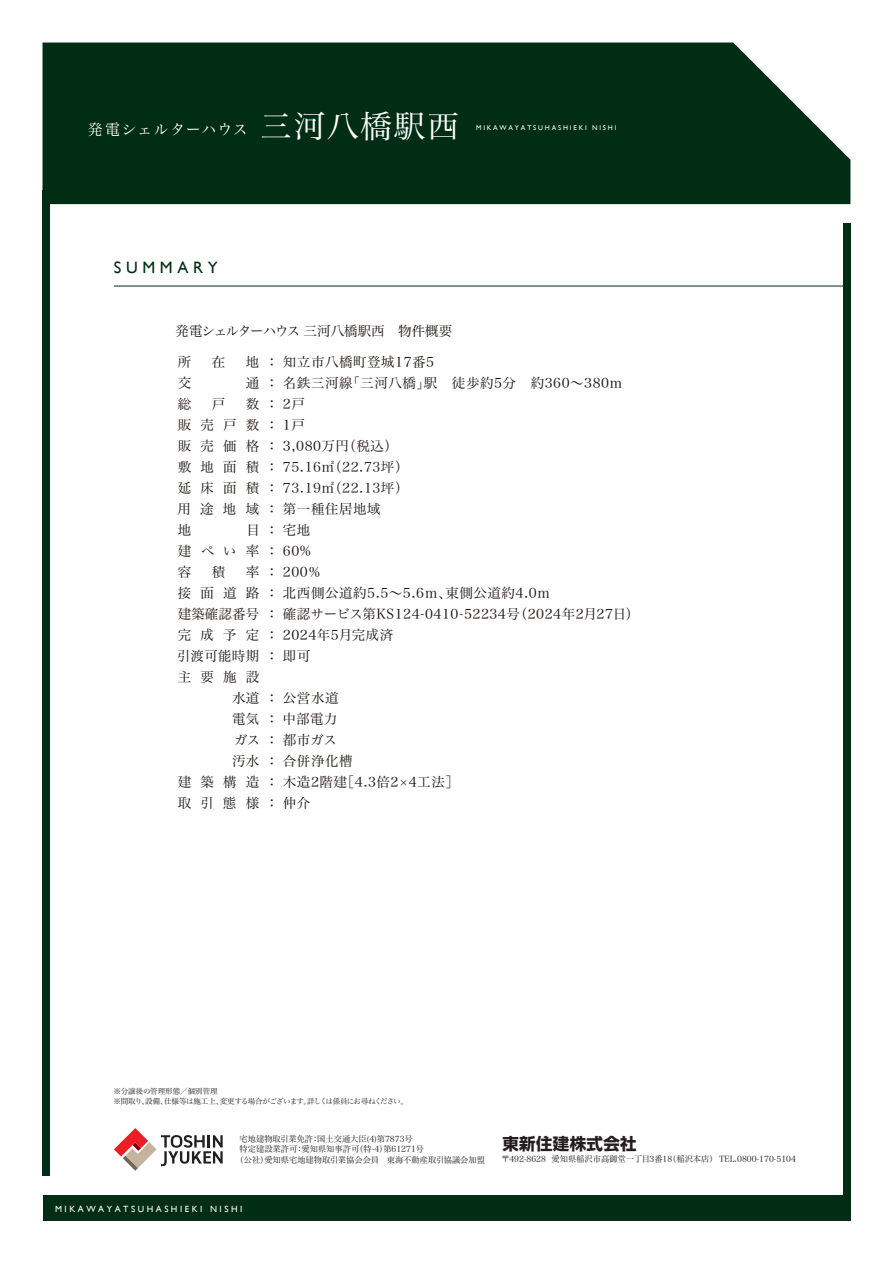
<style>
.page{position:relative;width:893px;height:1263px;background:#fff}
.page>*{position:absolute;margin:0;border:0;box-sizing:border-box;transform-origin:0 0}
.t1{font:31.5px "Hira Min Std W3";letter-spacing:.06em;color:#fff}
.t2{font:700 16.5px "UD Shin Go Pro";letter-spacing:.02em;color:#231f20}
.t3{font:16.5px "Gill Sans";letter-spacing:.28em;color:#002d13}
.t4{font:15px "Hira Min Std W3";letter-spacing:.065em;color:#fff}
.t5{font:13.5px/21px "Hira Min Std W3";letter-spacing:.04em;color:#201814}
.t6{font:13.5px "Hira Min Std W3";color:#201814}
.t7{font:9px "Gill Sans";letter-spacing:.28em;color:#fff}
.t8{font:8.25px "Hira Min Std W3";color:#231f20}
.t9{font:7.5px/10.5px "Hira Min Std W3";letter-spacing:-.04em;color:#231f20}
.t10{font:6.9px "Gill Sans";letter-spacing:.26em;color:#fff}
.s1{color:#231f20}
</style>
<div class="page">
<div style="left:43px;top:1195px;width:807px;height:25px;background:#002d13"></div>
<div style="left:43px;top:190px;width:7px;height:986px;background:#002d13"></div>
<hr style="left:114px;top:286px;width:732px;height:1px;background:#002d13">
<div style="left:843px;top:223px;width:7px;height:985px;background:#002d13"></div>
<div style="left:43px;top:43px;width:807px;height:161px;background:#002d13"></div>
<svg style="left:114px;top:1128px;width:109px;height:43px"></svg>
<p class="t4" style="left:88px;top:118px;width:162px">発電シェルターハウス</p>
<h1 class="t1" style="left:260px;top:104px;width:200px">三河八橋駅西</h1>
<p class="t10" style="left:476px;top:123px;width:142px">MIKAWAYATSUHASHIEKI NISHI</p>
<p class="t3" style="left:114px;top:257px;width:105px">SUMMARY</p>
<p class="t6" style="left:176px;top:321px;width:278px">発電シェルターハウス 三河八橋駅西　物件概要</p>
<p class="t5" style="left:178px;top:351px;width:15px">所</p>
<p class="t5" style="left:212px;top:351px;width:15px">在</p>
<p class="t5" style="left:246px;top:351px;width:190px">地：知立市八橋町登城17番5</p>
<p class="t5" style="left:178px;top:372px;width:15px">交</p>
<p class="t5" style="left:246px;top:372px;width:379px">通：名鉄三河線「三河八橋」駅　徒歩約5分　約360～380ｍ</p>
<p class="t5" style="left:178px;top:393px;width:15px">総</p>
<p class="t5" style="left:212px;top:393px;width:15px">戸</p>
<p class="t5" style="left:178px;top:393px;width:232px;text-indent:68px">数：2戸<br>販売戸数：1戸<br>販 売 価 格： 3,080万円（税込）敷 地 面 積： <span class="s1">75.16㎡（22.73坪）</span>延 床 面 積： <span class="s1">73.19㎡（22.13坪）</span>用 途 地 域：第一種住居地域<br>地</p>
<p class="t5" style="left:178px;top:519px;width:135px;text-align:justify;text-indent:69px">目：宅地建ぺい 率：60%容</p>
<p class="t5" style="left:212px;top:561px;width:15px">積</p>
<p class="t5" style="left:246px;top:561px;width:77px">率： 200％</p>
<p class="t5" style="left:178px;top:582px;width:374px">接 面 道 路：北西側公道約5.5～5.6ｍ、東側公道約4.0ｍ</p>
<p class="t5" style="left:178px;top:603px;width:463px">建築確認番号：確認サービス第KS124-0410-52234号（2024年2月27日）</p>
<p class="t5" style="left:178px;top:624px;width:217px">完 成 予 定： 2024年5月完成済</p>
<p class="t5" style="left:177px;top:645px;width:135px">引渡可能時期：即可</p>
<p class="t5" style="left:178px;top:666px;width:83px">主要施設</p>
<p class="t5" style="left:232px;top:687px;width:108px">水道：公営水道</p>
<p class="t5" style="left:232px;top:708px;width:107px">電気：中部電力</p>
<p class="t5" style="left:234px;top:729px;width:104px">ガス：都市ガス</p>
<p class="t5" style="left:232px;top:750px;width:122px">汚水：合併浄化槽</p>
<p class="t5" style="left:178px;top:771px;width:283px">建 築 構 造：木造2階建［4.3倍2×4工法］</p>
<p class="t5" style="left:178px;top:792px;width:148px">取引 態様：仲介　</p>
<p class="t9" style="left:114px;top:1085px;width:296px">※分譲後の管理形態／個別管理<br>※間取り、設備、仕様等は施工上、変更する場合がございます。詳しくは係員にお尋ねください。</p>
<p class="t8" style="left:240px;top:1133px;width:175px">宅地建物取引業免許：国土交通大臣(4)第7873号</p>
<p class="t8" style="left:240px;top:1143px;width:186px">特定建設業許可：愛知県知事許可（特-4）第61271号</p>
<p class="t8" style="left:236px;top:1154px;width:251px">（公社）愛知県宅地建物取引業協会会員　東海不動産取引協議会加盟</p>
<p class="t8" style="left:502px;top:1153px;width:296px">〒492-8628 愛知県稲沢市高御堂一丁目3番18（稲沢本店） TEL.0800-170-5104</p>
<p class="t2" style="left:502px;top:1130px;width:136px">東新住建株式会社</p>
<p class="t7" style="left:55px;top:1203px;width:189px">MIKAWAYATSUHASHIEKI NISHI</p>
</div>
